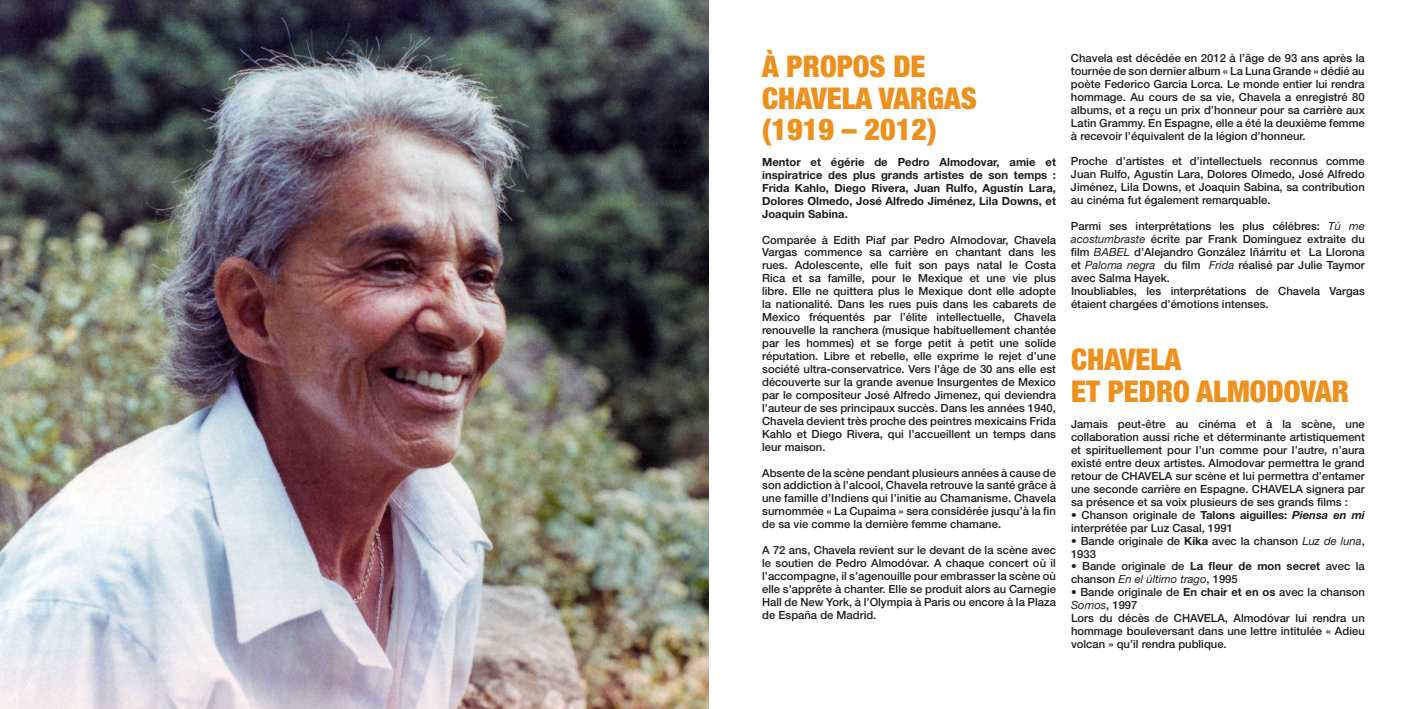
<style>
.page{position:relative;width:1418px;height:709px;background:#fff}
.page>*{position:absolute;margin:0;border:0;box-sizing:border-box;transform-origin:0 0}
.t1{font:900 condensed 30px/31.2px "Helvetica Neue";color:#ed901c}
.t2{font:500 11.25px/12.9px "Helvetica Neue";color:#1d1d1b;text-align:justify}
.t3{font:700 11.25px/12.9px "Helvetica Neue";color:#1d1d1b;text-align:justify}
.s1{font-weight:400;font-style:italic}
.s2{font-weight:700}
.s3{font-weight:700;font-style:italic}
</style>
<div class="page">
<img style="left:0;top:0;width:709px;height:709px">
<h1 class="t1" style="left:762px;top:51px;width:216px">À PROPOS DE<br>CHAVELA VARGAS (1919 – 2012)</h1>
<p class="t3" style="left:762px;top:155px;width:295px">Mentor et égérie de Pedro Almodovar, amie et inspiratrice des plus grands artistes de son temps :<br>Frida Kahlo, Diego Rivera, Juan Rulfo, Agustín Lara, Dolores Olmedo, José Alfredo Jiménez, Lila Downs, et Joaquin Sabina.</p>
<p class="t2" style="left:762px;top:233px;width:295px">Comparée à Edith Piaf par Pedro Almodovar, Chavela Vargas commence sa carrière en chantant dans les rues. Adolescente, elle fuit son pays natal le Costa Rica et sa famille, pour le Mexique et une vie plus libre. Elle ne quittera plus le Mexique dont elle adopte la nationalité. Dans les rues puis dans les cabarets de Mexico fréquentés par l’élite intellectuelle, Chavela renouvelle la ranchera (musique habituellement chantée par les hommes) et se forge petit à petit une solide réputation. Libre et rebelle, elle exprime le rejet d’une société ultra-conservatrice. Vers l’âge de 30 ans elle est découverte sur la grande avenue Insurgentes de Mexico par le compositeur José Alfredo Jimenez, qui deviendra l’auteur de ses principaux succès. Dans les années 1940, Chavela devient très proche des peintres mexicains Frida Kahlo et Diego Rivera, qui l’accueillent un temps dans leur maison.</p>
<p class="t2" style="left:762px;top:466px;width:295px">Absente de la scène pendant plusieurs années à cause de son addiction à l’alcool, Chavela retrouve la santé grâce à une famille d’Indiens qui l’initie au Chamanisme. Chavela surnommée « La Cupaima » sera considérée jusqu’à la fin de sa vie comme la dernière femme chamane.</p>
<p class="t2" style="left:762px;top:543px;width:295px">A 72 ans, Chavela revient sur le devant de la scène avec le soutien de Pedro Almodóvar. A chaque concert où il l’accompagne, il s’agenouille pour embrasser la scène où elle s’apprête à chanter. Elle se produit alors au Carnegie Hall de New York, à l’Olympia à Paris ou encore à la Plaza de España de Madrid.</p>
<p class="t2" style="left:1070px;top:51px;width:295px">Chavela est décédée en 2012 à l’âge de 93 ans après la tournée de son dernier album « La Luna Grande » dédié au poète Federico Garcia Lorca. Le monde entier lui rendra hommage. Au cours de sa vie, Chavela a enregistré 80 albums, et a reçu un prix d’honneur pour sa carrière aux Latin Grammy. En Espagne, elle a été la deuxième femme à recevoir l’équivalent de la légion d’honneur.</p>
<p class="t2" style="left:1070px;top:155px;width:295px">Proche d’artistes et d’intellectuels reconnus comme Juan Rulfo, Agustín Lara, Dolores Olmedo, José Alfredo Jiménez, Lila Downs, et Joaquin Sabina, sa contribution au cinéma fut également remarquable.</p>
<p class="t2" style="left:1070px;top:219px;width:295px;text-align:left">Parmi ses interprétations les plus célébres: <span class="s1">Tú me acostumbraste</span> écrite par Frank Dominguez extraite du film <span class="s1">BABEL</span> d’Alejandro González Iñárritu et La Llorona et <span class="s1">Paloma negra</span> du film <span class="s1">Frida</span> réalisé par Julie Taymor avec Salma Hayek.<br>Inoubliables, les interprétations de Chavela Vargas étaient chargées d’émotions intenses.</p>
<h1 class="t1" style="left:1070px;top:343px;width:279px">CHAVELA<br>ET PEDRO ALMODOVAR</h1>
<p class="t2" style="left:1070px;top:417px;width:295px">Jamais peut-être au cinéma et à la scène, une collaboration aussi riche et déterminante artistiquement et spirituellement pour l’un comme pour l’autre, n’aura existé entre deux artistes. Almodovar permettra le grand retour de CHAVELA sur scène et lui permettra d’entamer une seconde carrière en Espagne. CHAVELA signera par sa présence et sa voix plusieurs de ses grands films :</p>
<p class="t2" style="left:1070px;top:508px;width:295px">• Chanson originale de <span class="s2">Talons aiguilles:</span> <span class="s3">Piensa en mi </span>interprétée par Luz Casal, 1991</p>
<p class="t2" style="left:1070px;top:534px;width:295px">• Bande originale de <span class="s2">Kika</span> avec la chanson <span class="s1">Luz de luna</span>,<br>1933</p>
<p class="t2" style="left:1070px;top:560px;width:295px">• Bande originale de <span class="s2">La fleur de mon secret</span> avec la chanson <span class="s1">En el último trago</span>, 1995</p>
<p class="t2" style="left:1070px;top:586px;width:295px;text-align:left">• Bande originale de <span class="s2">En chair et en os</span> avec la chanson <span class="s1">Somos</span>, 1997<br>Lors du décès de CHAVELA, Almodóvar lui rendra un hommage bouleversant dans une lettre intitulée « Adieu volcan » qu’il rendra publique.</p>
</div>
